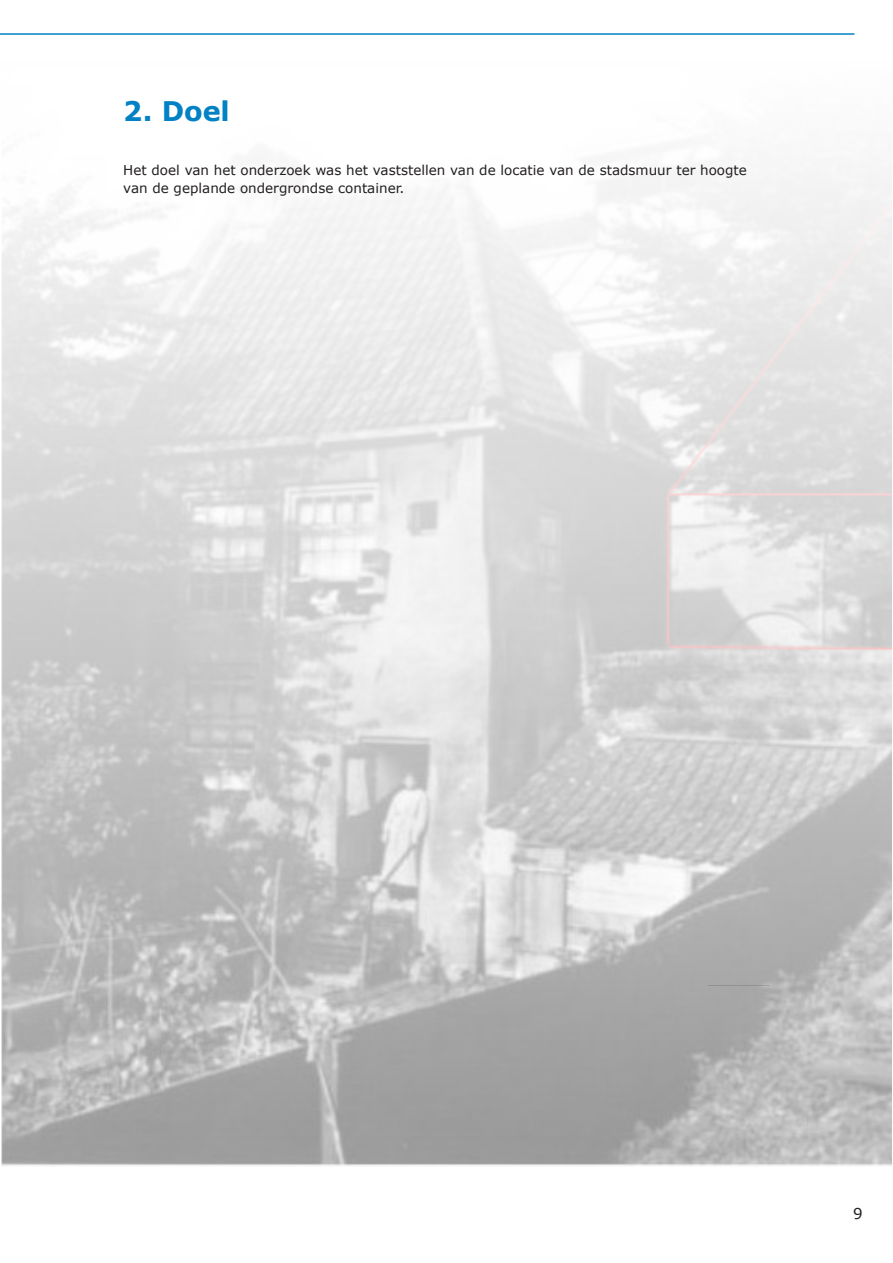
<style>
.page{position:relative;width:893px;height:1263px;background:#fff}
.page>*{position:absolute;margin:0;border:0;box-sizing:border-box;transform-origin:0 0}
.t1{font:700 27px "Verdana";color:#0082c8}
.t2{font:15px "Verdana";color:#231f20}
.t3{font:13.5px/18px "Verdana";color:#231f20}
</style>
<div class="page">
<hr style="left:0;top:34px;width:854px;height:1px;background:#0082c8">
<img style="left:1px;top:165px;width:891px;height:1001px">
<h1 class="t1" style="left:123px;top:94px;width:108px">2. Doel</h1>
<p class="t3" style="left:123px;top:161px;width:625px">Het doel van het onderzoek was het vaststellen van de locatie van de stadsmuur ter hoogte van de geplande ondergrondse container.</p>
<p class="t2" style="left:853px;top:1204px;width:11px">9</p>
</div>
